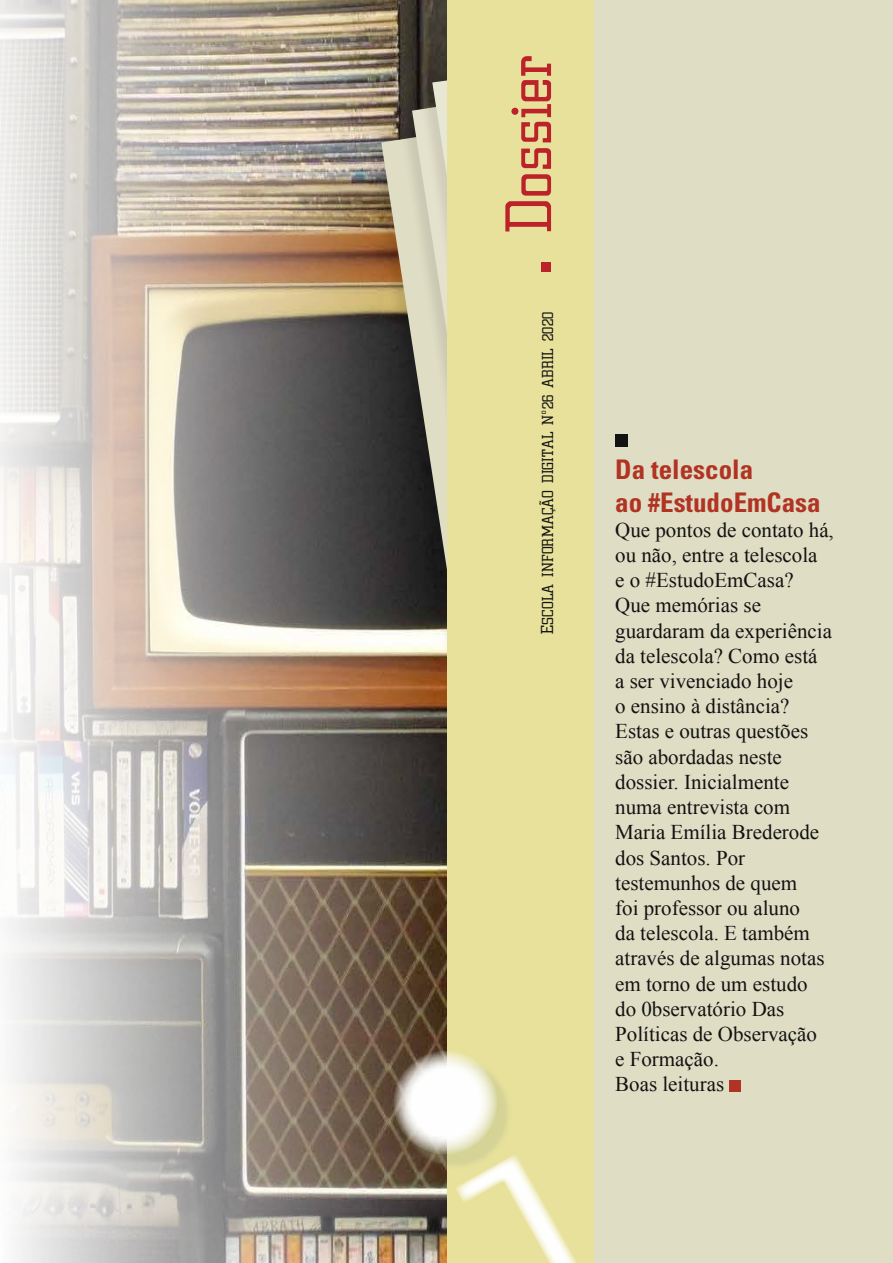
<style>
.page{position:relative;width:893px;height:1263px;background:#fff}
.page>*{position:absolute;margin:0;border:0;box-sizing:border-box;transform-origin:0 0}
.t1{font:68.25px "Civic";color:#bc2229}
.t2{font:700 condensed 27px/32.4px "Univers";color:#b13323}
.t3{font:21px/25.2px "Times New Roman";color:#121212}
.t4{font:16.5px "Civic";color:#121212}
.s1{font-size:18px}
</style>
<div class="page">
<img style="left:1px;top:0;width:447px;height:1263px">
<div style="left:363px;top:102px;width:265px;height:779px;background:#121212;opacity:.1"></div>
<img style="left:381px;top:120px;width:67px;height:763px">
<div style="left:394px;top:70px;width:234px;height:803px;background:#121212;opacity:.1"></div>
<div style="left:414px;top:54px;width:214px;height:818px;background:#121212;opacity:.1"></div>
<svg style="left:432px;top:72px;width:16px;height:803px;background:#9e9782"></svg>
<div style="left:448px;top:0;width:147px;height:1263px;background:#e8e19c"></div>
<div style="left:541px;top:262px;width:10px;height:10px;background:#bc2229"></div>
<div style="left:399px;top:1056px;width:113px;height:114px;background:#adb68b;opacity:.34"></div>
<svg style="left:393px;top:1050px;width:104px;height:104px;fill:#faf9f6"></svg>
<svg style="left:454px;top:1152px;width:123px;height:111px"></svg>
<div style="left:594px;top:0;width:299px;height:1263px;background:#dfddc4"></div>
<hr style="left:0;top:0;width:1px;height:1263px;background:#84abb9">
<div style="left:615px;top:434px;width:13px;height:13px;background:#121212"></div>
<div style="left:729px;top:1080px;width:12px;height:11px;background:#b13323"></div>
<h1 class="t1" style="left:491px;top:233px;width:180px;rotate:-90deg">Dossier</h1>
<p class="t4" style="left:539px;top:634px;width:324px;rotate:-90deg"><span class="s1">E</span>SCOLA INFORMAÇÃO DIGITAL Nº26 ABRIL 2020</p>
<p class="t2" style="left:615px;top:453px;width:207px">Da telescola<br>ao #EstudoEmCasa</p>
<p class="t3" style="left:615px;top:517px;width:220px">Que pontos de contato há, ou não, entre a telescola<br>e o #EstudoEmCasa?<br>Que memórias se guardaram da experiência da telescola? Como está<br>a ser vivenciado hoje<br>o ensino à distância?<br>Estas e outras questões são abordadas neste dossier. Inicialmente numa entrevista com<br>Maria Emília Brederode dos Santos. Por testemunhos de quem<br>foi professor ou aluno<br>da telescola. E também através de algumas notas em torno de um estudo do 0bservatório Das<br>Políticas de Observação<br>e Formação.<br>Boas leituras</p>
</div>
